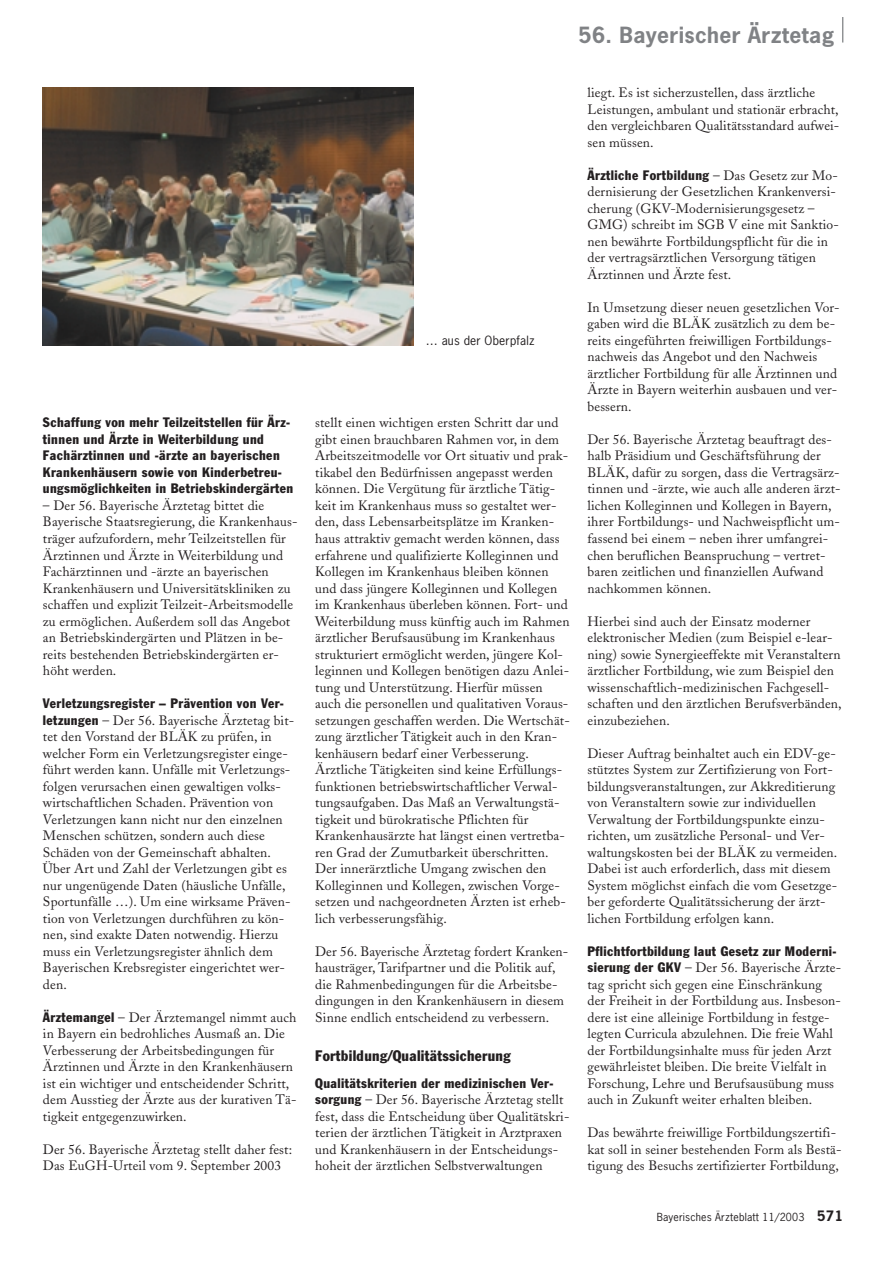
<style>
.page{position:relative;width:893px;height:1262px;background:#fff}
.page>*{position:absolute;margin:0;border:0;box-sizing:border-box;transform-origin:0 0}
.t1{font:700 21px "News Gothic";letter-spacing:.02em;color:#808285}
.t2{font:condensed 15px "Franklin Gothic";letter-spacing:.02em;color:#231f20}
.t3{font:13.5px/16.5px "Adobe Caslon";letter-spacing:.01em;color:#231f20}
.t4{font:condensed 13.5px/16.5px "Franklin Gothic";letter-spacing:.03em;color:#231f20}
.t5{font:12px "News Gothic";letter-spacing:.015em;color:#231f20}
.t6{font:10.5px "News Gothic";letter-spacing:.015em;color:#231f20}
.s1{font-family:"Franklin Gothic";font-stretch:condensed}
.s2{font-family:"Adobe Caslon";font-stretch:normal}
.s3{font-weight:700;font-size:13.5px}
</style>
<div class="page">
<svg style="left:842px;top:17px;width:1px;height:26px"></svg>
<img style="left:43px;top:87px;width:370px;height:258px">
<p class="t4" style="left:43px;top:415px;width:252px">Schaffung von mehr Teilzeitstellen für Ärz&shy;tinnen und Ärzte in Weiterbildung und Fachärztinnen und -ärzte an bayerischen Krankenhäusern sowie von Kinderbetreu&shy;ungsmöglichkeiten in Betriebskindergärten</p>
<p class="t3" style="left:43px;top:499px;width:256px">– Der 56. Bayerische Ärztetag bittet die Bayerische Staatsregierung, die Krankenhaus&shy;träger aufzufordern, mehr Teilzeitstellen für Ärztinnen und Ärzte in Weiterbildung und Fachärztinnen und -ärzte an bayerischen Krankenhäusern und Universitätskliniken zu schaffen und explizit Teilzeit-Arbeitsmodelle zu ermöglichen. Außerdem soll das Angebot an Betriebskindergärten und Plätzen in be&shy;reits bestehenden Betriebskindergärten er&shy;höht werden.</p>
<p class="t4" style="left:43px;top:696px;width:242px">Verletzungsregister – Prävention von Ver-</p>
<p class="t3" style="left:43px;top:713px;width:253px"><span class="s1">letzungen</span> – Der 56. Bayerische Ärztetag bit&shy;tet den Vorstand der BLÄK zu prüfen, in welcher Form ein Verletzungsregister einge&shy;führt werden kann. Unfälle mit Verletzungs&shy;folgen verursachen einen gewaltigen volks&shy;wirtschaftlichen Schaden. Prävention von Verletzungen kann nicht nur den einzelnen Menschen schützen, sondern auch diese Schäden von der Gemeinschaft abhalten.<br>Über Art und Zahl der Verletzungen gibt es nur ungenügende Daten (häusliche Unfälle, Sportunfälle …). Um eine wirksame Präven&shy;tion von Verletzungen durchführen zu kön&shy;nen, sind exakte Daten notwendig. Hierzu muss ein Verletzungsregister ähnlich dem Bayerischen Krebsregister eingerichtet wer&shy;den.</p>
<p class="t3" style="left:43px;top:1010px;width:255px"><span class="s1">Ärztemangel</span> – Der Ärztemangel nimmt auch in Bayern ein bedrohliches Ausmaß an. Die Verbesserung der Arbeitsbedingungen für Ärztinnen und Ärzte in den Krankenhäusern ist ein wichtiger und entscheidender Schritt, dem Ausstieg der Ärzte aus der kurativen Tä&shy;tigkeit entgegenzuwirken.</p>
<p class="t3" style="left:43px;top:1142px;width:251px">Der 56. Bayerische Ärztetag stellt daher fest:<br>Das EuGH-Urteil vom 9. September 2003</p>
<h1 class="t1" style="left:578px;top:26px;width:257px">56. Bayerischer Ärztetag</h1>
<p class="t5" style="left:426px;top:335px;width:110px">… aus der Oberpfalz</p>
<p class="t3" style="left:315px;top:416px;width:256px">stellt einen wichtigen ersten Schritt dar und gibt einen brauchbaren Rahmen vor, in dem Arbeitszeitmodelle vor Ort situativ und prak&shy;tikabel den Bedürfnissen angepasst werden können. Die Vergütung für ärztliche Tätig&shy;keit im Krankenhaus muss so gestaltet wer&shy;den, dass Lebensarbeitsplätze im Kranken&shy;haus attraktiv gemacht werden können, dass erfahrene und qualifizierte Kolleginnen und Kollegen im Krankenhaus bleiben können und dass jüngere Kolleginnen und Kollegen im Krankenhaus überleben können. Fort- und Weiterbildung muss künftig auch im Rahmen ärztlicher Berufsausübung im Krankenhaus strukturiert ermöglicht werden, jüngere Kol&shy;leginnen und Kollegen benötigen dazu Anlei&shy;tung und Unterstützung. Hierfür müssen auch die personellen und qualitativen Voraus&shy;setzungen geschaffen werden. Die Wertschät&shy;zung ärztlicher Tätigkeit auch in den Kran&shy;kenhäusern bedarf einer Verbesserung.<br>Ärztliche Tätigkeiten sind keine Erfüllungs&shy;funktionen betriebswirtschaftlicher Verwal&shy;tungsaufgaben. Das Maß an Verwaltungstä&shy;tigkeit und bürokratische Pflichten für Krankenhausärzte hat längst einen vertretba&shy;ren Grad der Zumutbarkeit überschritten.<br>Der innerärztliche Umgang zwischen den Kolleginnen und Kollegen, zwischen Vorge&shy;setzen und nachgeordneten Ärzten ist erheb&shy;lich verbesserungsfähig.</p>
<p class="t3" style="left:315px;top:944px;width:254px">Der 56. Bayerische Ärztetag fordert Kranken&shy;hausträger, Tarifpartner und die Politik auf, die Rahmenbedingungen für die Arbeitsbe&shy;dingungen in den Krankenhäusern in diesem Sinne endlich entscheidend zu verbessern.</p>
<p class="t2" style="left:315px;top:1050px;width:197px">Fortbildung/Qualitätssicherung</p>
<p class="t4" style="left:315px;top:1075px;width:240px">Qualitätskriterien der medizinischen Ver-</p>
<p class="t3" style="left:315px;top:1093px;width:256px"><span class="s1">sorgung</span> – Der 56. Bayerische Ärztetag stellt fest, dass die Entscheidung über Qualitätskri&shy;terien der ärztlichen Tätigkeit in Arztpraxen und Krankenhäusern in der Entscheidungs&shy;hoheit der ärztlichen Selbstverwaltungen</p>
<p class="t3" style="left:587px;top:86px;width:253px">liegt. Es ist sicherzustellen, dass ärztliche Leistungen, ambulant und stationär erbracht, den vergleichbaren Qualitätsstandard aufwei&shy;sen müssen.</p>
<p class="t4" style="left:587px;top:168px;width:252px">Ärztliche Fortbildung <span class="s2">– Das Gesetz zur Mo-</span></p>
<p class="t3" style="left:587px;top:185px;width:253px">dernisierung der Gesetzlichen Krankenversi&shy;cherung (GKV-Modernisierungsgesetz – GMG) schreibt im SGB V eine mit Sanktio&shy;nen bewährte Fortbildungspflicht für die in der vertragsärztlichen Versorgung tätigen Ärztinnen und Ärzte fest.</p>
<p class="t3" style="left:587px;top:301px;width:254px">In Umsetzung dieser neuen gesetzlichen Vor&shy;gaben wird die BLÄK zusätzlich zu dem be&shy;reits eingeführten freiwilligen Fortbildungs&shy;nachweis das Angebot und den Nachweis ärztlicher Fortbildung für alle Ärztinnen und Ärzte in Bayern weiterhin ausbauen und ver&shy;bessern.</p>
<p class="t3" style="left:587px;top:433px;width:254px">Der 56. Bayerische Ärztetag beauftragt des&shy;halb Präsidium und Geschäftsführung der BLÄK, dafür zu sorgen, dass die Vertragsärz&shy;tinnen und -ärzte, wie auch alle anderen ärzt&shy;lichen Kolleginnen und Kollegen in Bayern, ihrer Fortbildungs- und Nachweispflicht um&shy;fassend bei einem – neben ihrer umfangrei&shy;chen beruflichen Beanspruchung – vertret&shy;baren zeitlichen und finanziellen Aufwand nachkommen können.</p>
<p class="t3" style="left:587px;top:614px;width:256px">Hierbei sind auch der Einsatz moderner elektronischer Medien (zum Beispiel e-lear&shy;ning) sowie Synergieeffekte mit Veranstaltern ärztlicher Fortbildung, wie zum Beispiel den wissenschaftlich-medizinischen Fachgesell&shy;schaften und den ärztlichen Berufsverbänden, einzubeziehen.</p>
<p class="t3" style="left:587px;top:746px;width:251px">Dieser Auftrag beinhaltet auch ein EDV-ge&shy;stütztes System zur Zertifizierung von Fort&shy;bildungsveranstaltungen, zur Akkreditierung von Veranstaltern sowie zur individuellen Verwaltung der Fortbildungspunkte einzu&shy;richten, um zusätzliche Personal- und Ver&shy;waltungskosten bei der BLÄK zu vermeiden.<br>Dabei ist auch erforderlich, dass mit diesem System möglichst einfach die vom Gesetzge&shy;ber geforderte Qualitätssicherung der ärzt&shy;lichen Fortbildung erfolgen kann.</p>
<p class="t4" style="left:587px;top:943px;width:250px">Pflichtfortbildung laut Gesetz zur Moderni-</p>
<p class="t3" style="left:587px;top:961px;width:255px"><span class="s1">sierung der GKV</span> – Der 56. Bayerische Ärzte&shy;tag spricht sich gegen eine Einschränkung der Freiheit in der Fortbildung aus. Insbeson&shy;dere ist eine alleinige Fortbildung in festge&shy;legten Curricula abzulehnen. Die freie Wahl der Fortbildungsinhalte muss für jeden Arzt gewährleistet bleiben. Die breite Vielfalt in Forschung, Lehre und Berufsausübung muss auch in Zukunft weiter erhalten bleiben.</p>
<p class="t3" style="left:587px;top:1126px;width:255px">Das bewährte freiwillige Fortbildungszertifi&shy;kat soll in seiner bestehenden Form als Bestä&shy;tigung des Besuchs zertifizierter Fortbildung,</p>
<p class="t6" style="left:656px;top:1212px;width:188px">Bayerisches Ärzteblatt 11/2003 <span class="s3">571</span></p>
</div>
